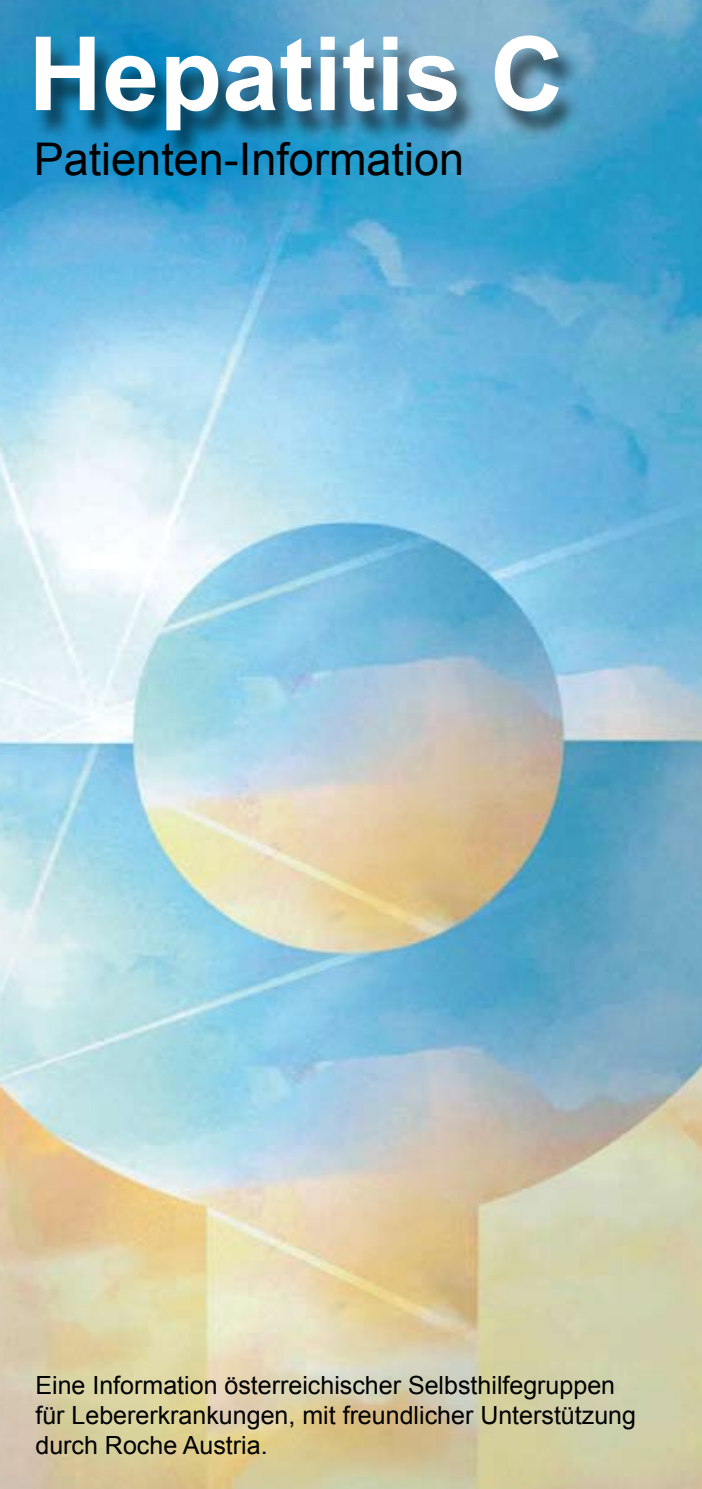
<style>
.page{position:relative;width:702px;height:1489px;background:#fff}
.page>*{position:absolute;margin:0;border:0;box-sizing:border-box;transform-origin:0 0}
.t1{font:700 102.5px "Arial";color:#fff}
.t2{font:45px "Arial";color:#000}
.t3{font:25px/30px "Arial";color:#000}
</style>
<div class="page">
<img style="left:0;top:0;width:702px;height:1488px">
<div style="left:33px;top:40px;width:669px;height:180px;background:#000;opacity:.6"></div>
<h1 class="t1" style="left:28px;top:7px;width:537px">Hepatitis C</h1>
<h2 class="t2" style="left:34px;top:130px;width:432px">Patienten-Information</h2>
<p class="t3" style="left:35px;top:1369px;width:602px">Eine Information österreichischer Selbsthilfegruppen für Lebererkrankungen, mit freundlicher Unterstützung durch Roche Austria.</p>
</div>
